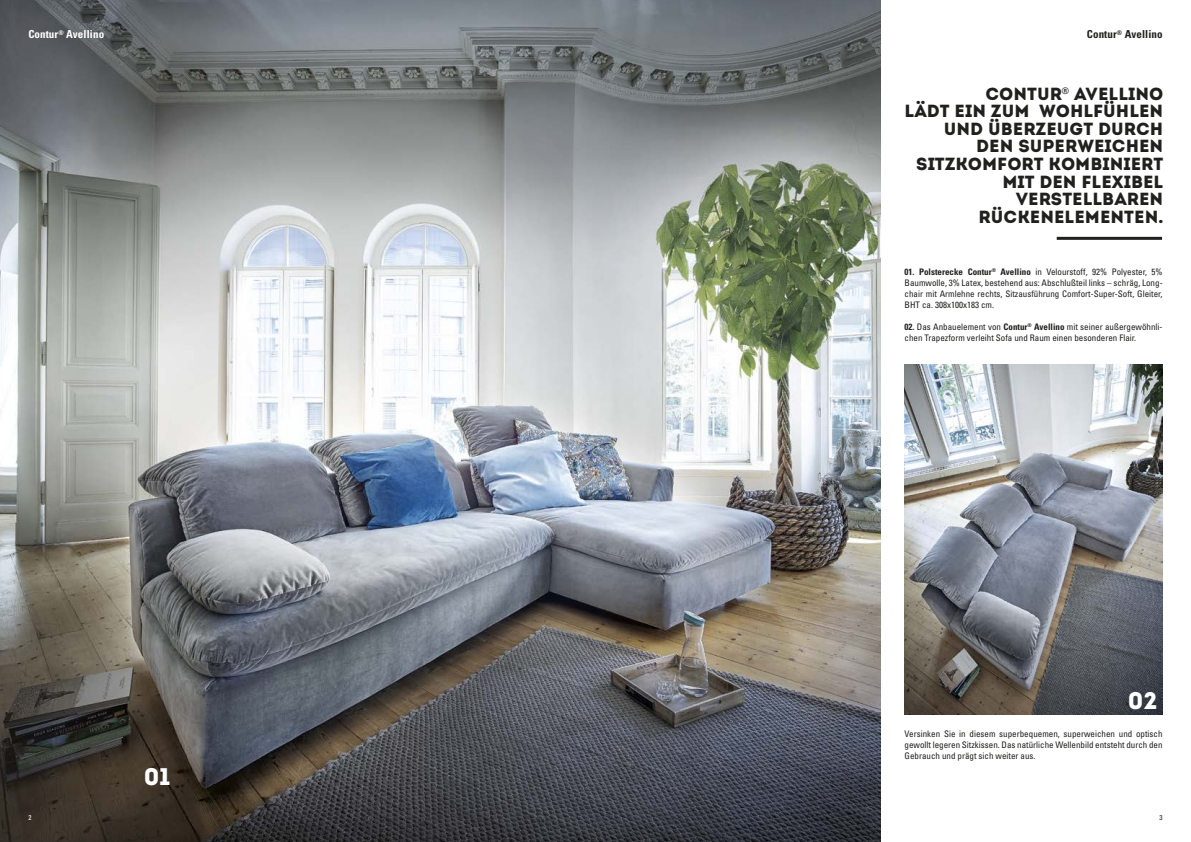
<style>
.page{position:relative;width:1191px;height:842px;background:#fff}
.page>*{position:absolute;margin:0;border:0;box-sizing:border-box;transform-origin:0 0}
.t1{font:24px "Intro";color:#fff}
.t2{font:17.6px/17.6px "Intro";color:#20201e;text-align:right}
.t3{font:700 condensed 11px "Univers";letter-spacing:.01em;color:#20201e}
.t4{font:700 condensed 11px "Univers";letter-spacing:.01em;color:#fff}
.t5{font:condensed 9px/11px "Univers LT";color:#20201e;text-align:justify}
.t6{font:condensed 7px "Univers";color:#fff}
.t7{font:condensed 7px "Univers";color:#20201e}
.s1{font-weight:700}
</style>
<div class="page">
<img style="left:0;top:0;width:881px;height:842px">
<hr style="left:1056px;top:237px;width:106px;height:3px;background:#20201e">
<img style="left:904px;top:365px;width:258px;height:349px">
<p class="t4" style="left:28px;top:28px;width:77px">Contur<sup>®</sup> Avellino</p>
<h1 class="t1" style="left:143px;top:762px;width:28px">01</h1>
<p class="t3" style="left:1086px;top:28px;width:77px">Contur<sup>®</sup> Avellino</p>
<h2 class="t2" style="left:904px;top:85px;width:260px">CONTUR<sup>®</sup> AVELLINO<br>LÄDT EIN ZUM WOHLFÜHLEN<br>UND ÜBERZEUGT DURCH<br>DEN SUPERWEICHEN<br>SITZKOMFORT KOMBINIERT<br>MIT DEN FLEXIBEL<br>VERSTELLBAREN<br>RÜCKENELEMENTEN.</h2>
<p class="t5" style="left:904px;top:266px;width:259px"><span class="s1">01. Polsterecke Contur</span><sup>®</sup> <span class="s1">Avellino</span> in Velourstoff, 92% Polyester, 5% Baumwolle, 3% Latex, bestehend aus: Abschlußteil links – schräg, Long&shy;chair mit Armlehne rechts, Sitzausführung Comfort-Super-Soft, Gleiter, BHT ca. 308x100x183 cm.</p>
<p class="t5" style="left:904px;top:321px;width:259px"><span class="s1">02.</span> Das Anbauelement von <span class="s1">Contur</span><sup>®</sup> <span class="s1">Avellino</span> mit seiner außergewöhnli&shy;chen Trapezform verleiht Sofa und Raum einen besonderen Flair.</p>
<h1 class="t1" style="left:1127px;top:686px;width:31px">02</h1>
<p class="t5" style="left:904px;top:728px;width:259px">Versinken Sie in diesem superbequemen, superweichen und optisch gewollt legeren Sitzkissen. Das natürliche Wellenbild entsteht durch den Gebrauch und prägt sich weiter aus.</p>
<p class="t6" style="left:28px;top:812px;width:5px">2</p>
<p class="t7" style="left:1159px;top:812px;width:5px">3</p>
</div>
